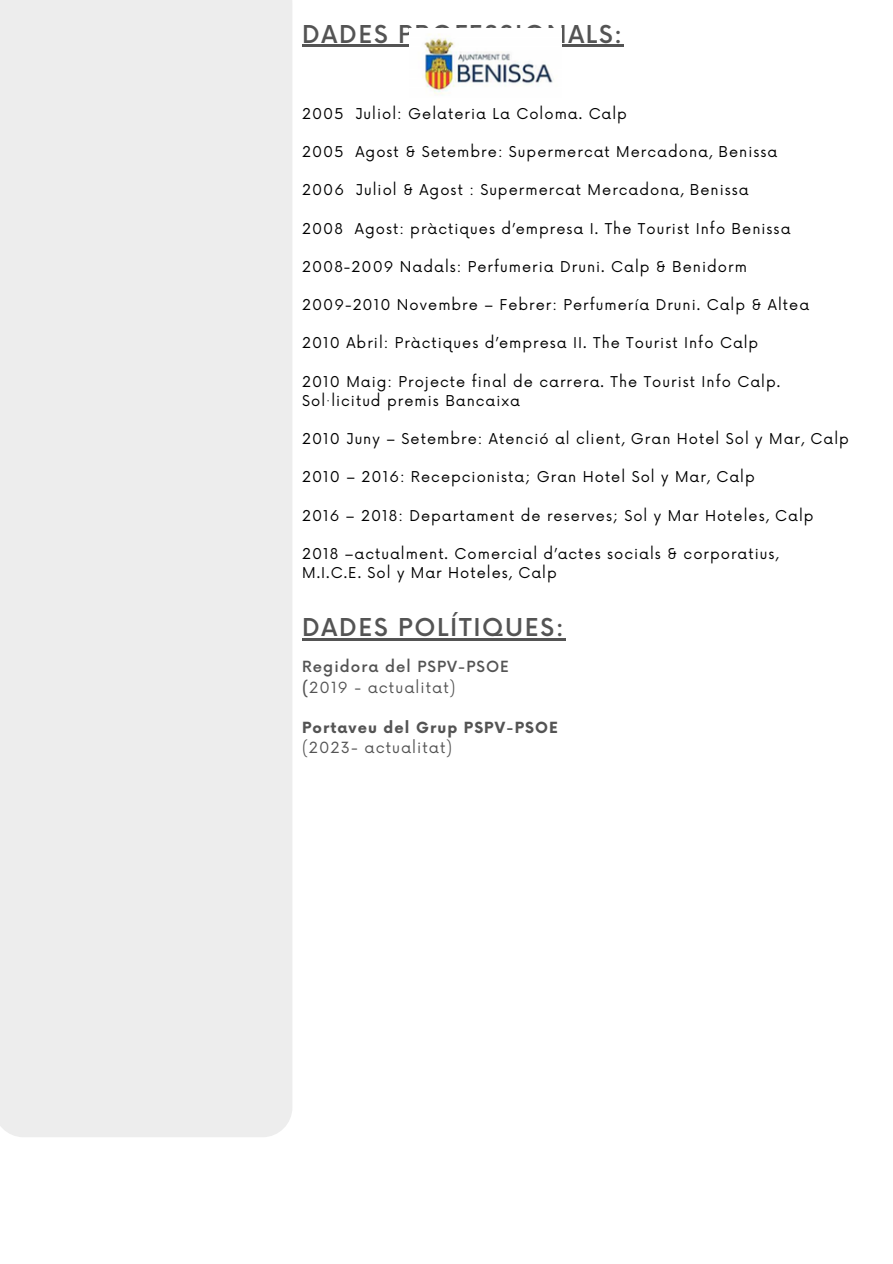
<style>
.page{position:relative;width:893px;height:1264px;background:#fff}
.page>*{position:absolute;margin:0;border:0;box-sizing:border-box;transform-origin:0 0}
.t1{font:500 24px "Now";letter-spacing:.07em;color:#545454}
.t2{font:15px "Now";letter-spacing:.07em;color:#545454}
.t3{font:700 15px "Now";letter-spacing:.07em;color:#545454}
.t4{font:500 15px "Now";letter-spacing:.07em;color:#545454}
.t5{font:14.55px "Now";letter-spacing:.07em;color:#000}
.s1{font-weight:500}
</style>
<div class="page">
<div style="left:0;top:0;width:292px;height:1137px;background:#ededed"></div>
<hr style="left:302px;top:45px;width:322px;height:2px;background:#545454">
<hr style="left:302px;top:638px;width:263px;height:2px;background:#545454">
<img style="left:410px;top:34px;width:152px;height:61px">
<h1 class="t1" style="left:302px;top:21px;width:322px">DADES PROFESSIONALS:</h1>
<p class="t5" style="left:302px;top:105px;width:326px">2005 Juliol: Gelateria La Coloma. Calp</p>
<p class="t5" style="left:302px;top:144px;width:476px">2005 Agost &amp; Setembre: Supermercat Mercadona, Benissa</p>
<p class="t5" style="left:302px;top:182px;width:448px">2006 Juliol &amp; Agost : Supermercat Mercadona, Benissa</p>
<p class="t5" style="left:302px;top:220px;width:490px">2008 Agost: pràctiques d’empresa I. The Tourist Info Benissa</p>
<p class="t5" style="left:302px;top:258px;width:446px">2008-2009 Nadals: Perfumeria Druni. Calp &amp; Benidorm</p>
<p class="t5" style="left:302px;top:297px;width:508px">2009-2010 Novembre – Febrer: Perfumería Druni. Calp &amp; Altea</p>
<p class="t5" style="left:302px;top:335px;width:457px">2010 Abril: Pràctiques d’empresa II. The Tourist Info Calp</p>
<p class="t5" style="left:302px;top:373px;width:479px">2010 Maig: Projecte final de carrera. The Tourist Info Calp.</p>
<p class="t5" style="left:302px;top:392px;width:219px">Sol·licitud premis Bancaixa</p>
<p class="t5" style="left:302px;top:431px;width:548px">2010 Juny – Setembre: Atenció al client, Gran Hotel Sol y Mar, Calp</p>
<p class="t5" style="left:302px;top:469px;width:454px">2010 – 2016: Recepcionista; Gran Hotel Sol y Mar, Calp</p>
<p class="t5" style="left:302px;top:507px;width:513px">2016 – 2018: Departament de reserves; Sol y Mar Hoteles, Calp</p>
<p class="t5" style="left:302px;top:545px;width:478px">2018 –actualment. Comercial d’actes socials &amp; corporatius,</p>
<p class="t5" style="left:302px;top:564px;width:256px">M.I.C.E. Sol y Mar Hoteles, Calp</p>
<h1 class="t1" style="left:302px;top:614px;width:263px">DADES POLÍTIQUES:</h1>
<p class="t4" style="left:302px;top:659px;width:208px">Regidora del PSPV-PSOE</p>
<p class="t2" style="left:302px;top:678px;width:155px"><span class="s1">(</span>2019 - actualitat)</p>
<p class="t3" style="left:302px;top:719px;width:257px">Portaveu del Grup PSPV-PSOE</p>
<p class="t2" style="left:302px;top:739px;width:151px">(2023- actualitat)</p>
</div>
